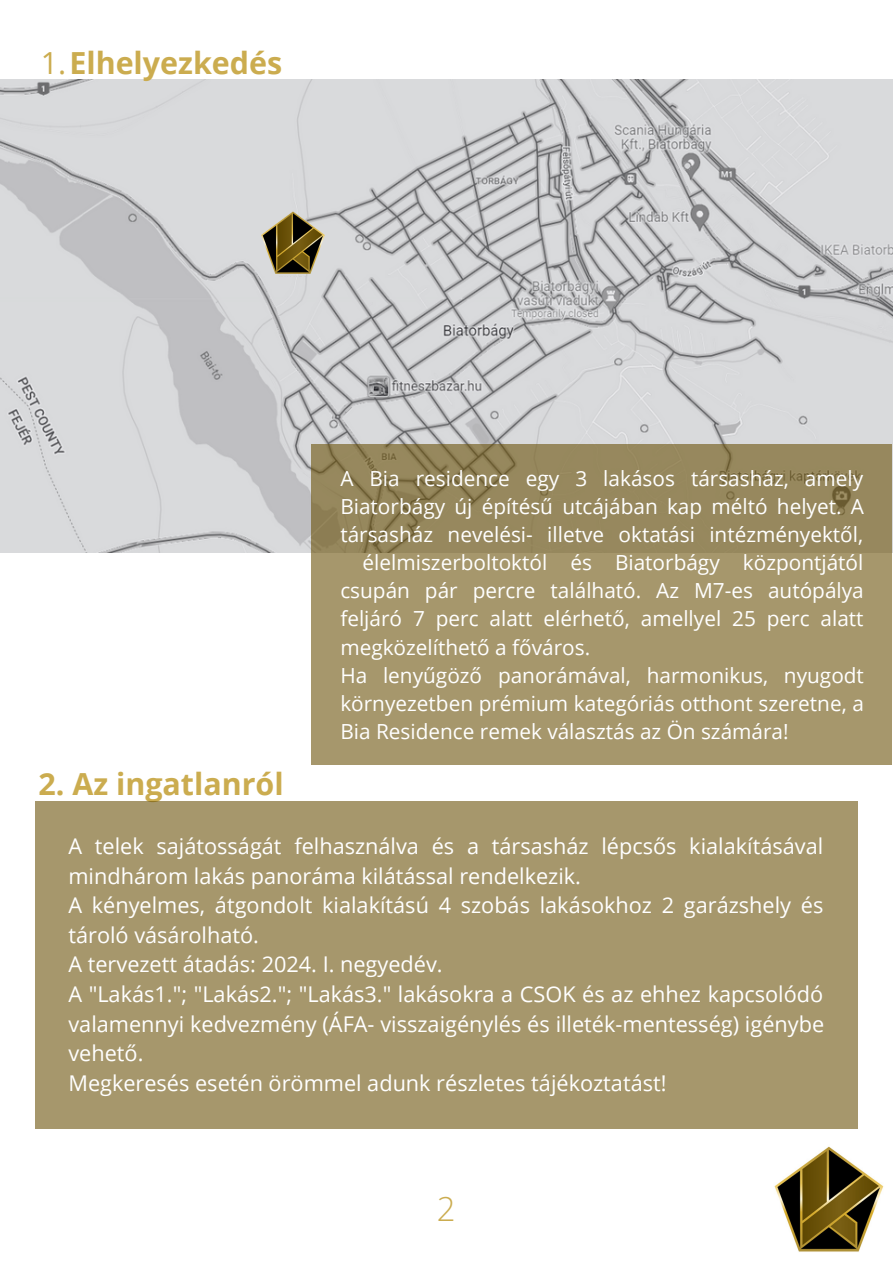
<style>
.page{position:relative;width:893px;height:1264px;background:#fff}
.page>*{position:absolute;margin:0;border:0;box-sizing:border-box;transform-origin:0 0}
.t1{font:300 33px "Open Sans";color:#cbac4f}
.t2{font:700 30.45px "Open Sans";color:#cbac4f}
.t3{font:21.75px/29.5px "Open Sans";color:#fff}
.t4{font:20.85px "Open Sans";color:#fff}
.s1{font-weight:400}
</style>
<div class="page">
<img style="left:0;top:80px;width:892px;height:472px">
<img style="left:250px;top:211px;width:85px;height:66px">
<div style="left:312px;top:444px;width:580px;height:321px;background:linear-gradient(to bottom,#94855b,#ac9d72)"></div>
<div style="left:35px;top:801px;width:822px;height:327px;background:#a6976c"></div>
<img style="left:774px;top:1146px;width:110px;height:106px">
<h2 class="t2" style="left:41px;top:41px;width:243px"><span class="s1">1.</span>Elhelyezkedés</h2>
<p class="t4" style="left:340px;top:463px;width:524px">A Bia residence egy 3 lakásos társasház, amely</p>
<p class="t4" style="left:340px;top:491px;width:525px">Biatorbágy új építésű utcájában kap méltó helyet. A</p>
<p class="t4" style="left:340px;top:520px;width:524px">társasház nevelési- illetve oktatási intézményektől,</p>
<p class="t4" style="left:362px;top:548px;width:502px">élelmiszerboltoktól és Biatorbágy központjától</p>
<p class="t4" style="left:340px;top:576px;width:525px">csupán pár percre található. Az M7-es autópálya</p>
<p class="t4" style="left:340px;top:604px;width:524px">feljáró 7 perc alatt elérhető, amellyel 25 perc alatt</p>
<p class="t4" style="left:340px;top:632px;width:251px">megközelíthető a főváros.</p>
<p class="t4" style="left:340px;top:660px;width:525px">Ha lenyűgöző panorámával, harmonikus, nyugodt</p>
<p class="t4" style="left:340px;top:688px;width:525px">környezetben prémium kategóriás otthont szeretne, a</p>
<p class="t4" style="left:340px;top:716px;width:450px">Bia Residence remek választás az Ön számára!</p>
<h2 class="t2" style="left:38px;top:762px;width:247px">2. Az ingatlanról</h2>
<p class="t3" style="left:68px;top:830px;width:757px">A telek sajátosságát felhasználva és a társasház lépcsős kialakításával mindhárom lakás panoráma kilátással rendelkezik.<br>A kényelmes, átgondolt kialakítású 4 szobás lakásokhoz 2 garázshely és tároló vásárolható.<br>A tervezett átadás: 2024. I. negyedév.<br>A "Lakás1."; "Lakás2."; "Lakás3." lakásokra a CSOK és az ehhez kapcsolódó valamennyi kedvezmény (ÁFA- visszaigénylés és illeték-mentesség) igénybe vehető.<br>Megkeresés esetén örömmel adunk részletes tájékoztatást!</p>
<h1 class="t1" style="left:437px;top:1185px;width:20px">2</h1>
</div>
